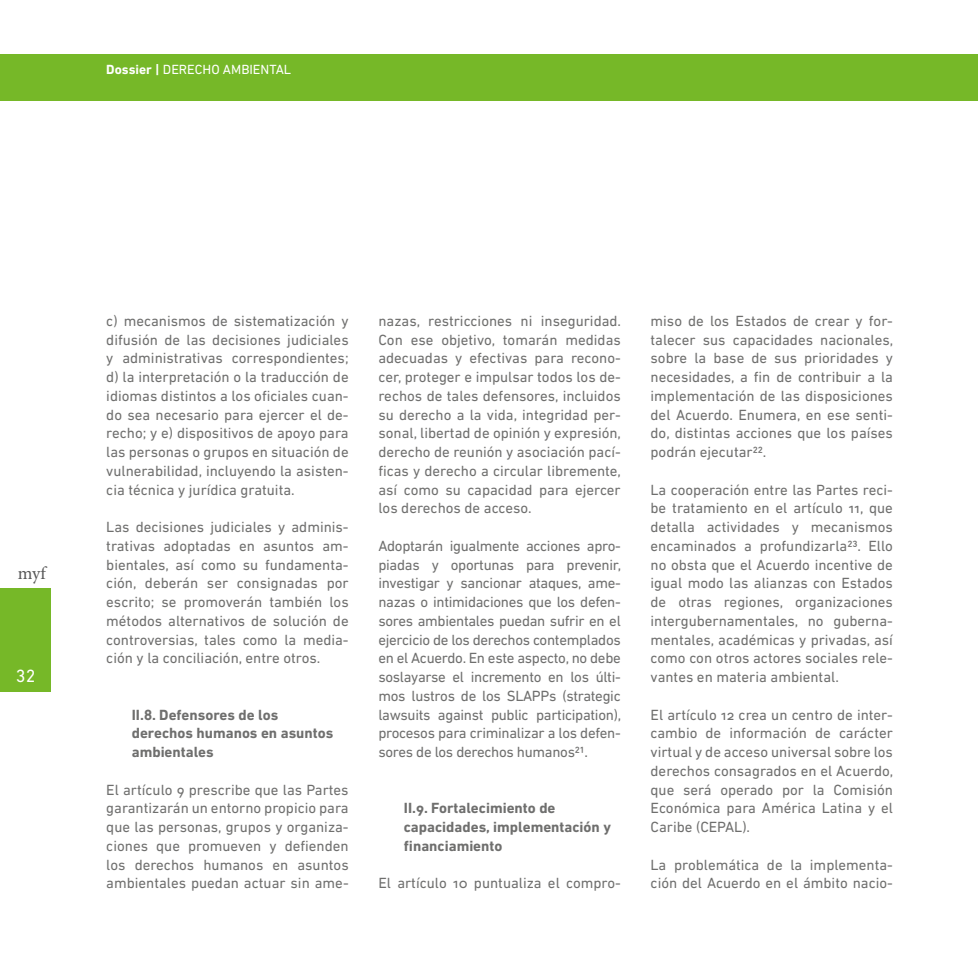
<style>
.page{position:relative;width:978px;height:978px;background:#fff}
.page>*{position:absolute;margin:0;border:0;box-sizing:border-box;transform-origin:0 0}
.t1{font:18px "Minion Pro";color:#565656}
.t2{font:18px "DIN Next LT Pro";color:#fff}
.t3{font:15px/18.8px "DIN Next LT Pro";color:#6f6f6e;text-align:justify}
.t4{font:700 15px/18.8px "DIN Next LT Pro";color:#6f6f6e}
.t5{font:13.5px "DIN Next LT Pro";color:#fff}
.s1{font-weight:700}
</style>
<div class="page">
<div style="left:0;top:588px;width:51px;height:104px;background:#76b828"></div>
<div style="left:0;top:54px;width:978px;height:47px;background:#76b828"></div>
<p class="t5" style="left:106px;top:61px;width:186px"><span class="s1">Dossier |</span> DERECHO AMBIENTAL</p>
<p class="t1" style="left:18px;top:561px;width:29px">myf</p>
<p class="t2" style="left:16px;top:666px;width:21px">32</p>
<p class="t3" style="left:106px;top:311px;width:244px">c) mecanismos de sistematización y difusión de las decisiones judiciales y administrativas correspondientes; d) la interpretación o la traducción de idiomas distintos a los oficiales cuan&shy;do sea necesario para ejercer el de&shy;recho; y e) dispositivos de apoyo para las personas o grupos en situación de vulnerabilidad, incluyendo la asisten&shy;cia técnica y jurídica gratuita.</p>
<p class="t3" style="left:106px;top:517px;width:244px">Las decisiones judiciales y adminis&shy;trativas adoptadas en asuntos am&shy;bientales, así como su fundamenta&shy;ción, deberán ser consignadas por escrito; se promoverán también los métodos alternativos de solución de controversias, tales como la media&shy;ción y la conciliación, entre otros.</p>
<p class="t4" style="left:132px;top:705px;width:203px">II.8. Defensores de los derechos humanos en asuntos ambientales</p>
<p class="t3" style="left:106px;top:780px;width:244px">El artículo 9 prescribe que las Partes garantizarán un entorno propicio para que las personas, grupos y organiza&shy;ciones que promueven y defienden los derechos humanos en asuntos ambientales puedan actuar sin ame-</p>
<p class="t3" style="left:378px;top:311px;width:244px">nazas, restricciones ni inseguridad.<br>Con ese objetivo, tomarán medidas adecuadas y efectivas para recono&shy;cer, proteger e impulsar todos los de&shy;rechos de tales defensores, incluidos su derecho a la vida, integridad per&shy;sonal, libertad de opinión y expresión, derecho de reunión y asociación pací&shy;ficas y derecho a circular libremente, así como su capacidad para ejercer los derechos de acceso.</p>
<p class="t3" style="left:378px;top:536px;width:244px">Adoptarán igualmente acciones apro&shy;piadas y oportunas para prevenir, investigar y sancionar ataques, ame&shy;nazas o intimidaciones que los defen&shy;sores ambientales puedan sufrir en el ejercicio de los derechos contemplados en el Acuerdo. En este aspecto, no debe soslayarse el incremento en los últi&shy;mos lustros de los SLAPPs (strategic lawsuits against public participation), procesos para criminalizar a los defen&shy;sores de los derechos humanos21.</p>
<p class="t4" style="left:404px;top:799px;width:209px">II.9. Fortalecimiento de capacidades, implementación y financiamiento</p>
<p class="t3" style="left:378px;top:874px;width:244px">El artículo 10 puntualiza el compro-</p>
<p class="t3" style="left:651px;top:311px;width:244px">miso de los Estados de crear y for&shy;talecer sus capacidades nacionales, sobre la base de sus prioridades y necesidades, a fin de contribuir a la implementación de las disposiciones del Acuerdo. Enumera, en ese senti&shy;do, distintas acciones que los países podrán ejecutar22.</p>
<p class="t3" style="left:651px;top:480px;width:244px">La cooperación entre las Partes reci&shy;be tratamiento en el artículo 11, que detalla actividades y mecanismos encaminados a profundizarla23. Ello no obsta que el Acuerdo incentive de igual modo las alianzas con Estados de otras regiones, organizaciones intergubernamentales, no guberna&shy;mentales, académicas y privadas, así como con otros actores sociales rele&shy;vantes en materia ambiental.</p>
<p class="t3" style="left:651px;top:705px;width:244px">El artículo 12 crea un centro de inter&shy;cambio de información de carácter virtual y de acceso universal sobre los derechos consagrados en el Acuerdo, que será operado por la Comisión Económica para América Latina y el Caribe (CEPAL).</p>
<p class="t3" style="left:651px;top:855px;width:244px">La problemática de la implementa&shy;ción del Acuerdo en el ámbito nacio-</p>
</div>
